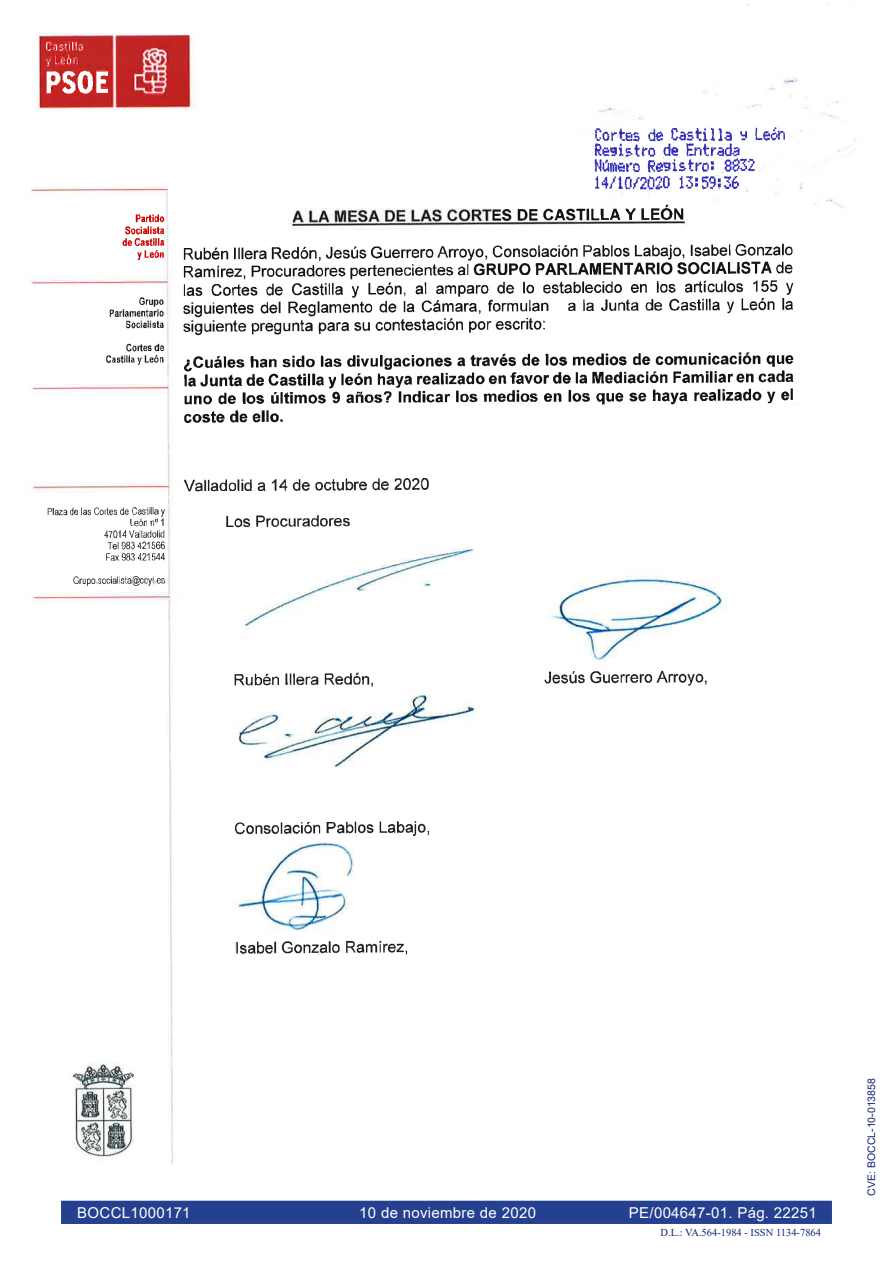
<style>
.page{position:relative;width:893px;height:1263px;background:#fff}
.page>*{position:absolute;margin:0;border:0;box-sizing:border-box;transform-origin:0 0}
.E_CVE{font:15px "Arial";letter-spacing:.02em;color:#fff}
.t1{font:10.5px "Times New Roman";color:#132477}
.t2{font:10.5px "Arial";color:#132477}
</style>
<div class="page">
<div style="left:60px;top:1200px;width:773px;height:25px;background:#25408f"></div>
<div style="left:60px;top:1199px;width:773px;height:26px;border:2px solid #fff"></div>
<img style="left:30px;top:4px;width:826px;height:1196px">
<img style="left:45px;top:42px;width:66px;height:51px">
<img style="left:122px;top:214px;width:43px;height:46px">
<img style="left:48px;top:297px;width:659px;height:657px">
<img style="left:182px;top:127px;width:613px;height:296px">
<p class="E_CVE" style="left:77px;top:1202px;width:115px">BOCCL1000171</p>
<p class="E_CVE" style="left:359px;top:1202px;width:178px">10 de noviembre de 2020</p>
<p class="E_CVE" style="left:629px;top:1202px;width:189px">PE/004647-01. Pág. 22251</p>
<p class="t1" style="left:661px;top:1225px;width:162px">D.L.: VA.564-1984 - ISSN 1134-7864</p>
<p class="t2" style="left:864px;top:1195px;width:119px;rotate:-90deg">CVE: BOCCL-10-013858</p>
</div>
